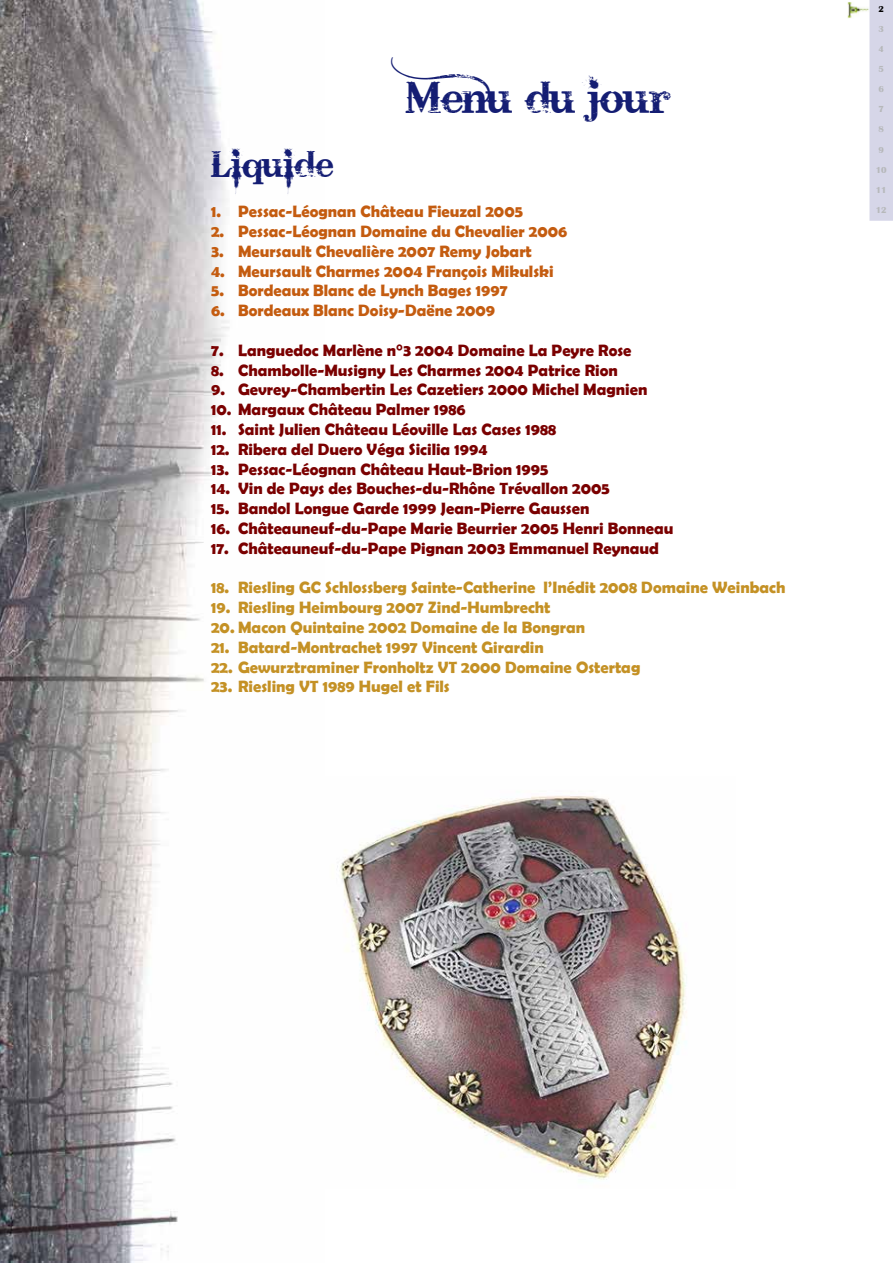
<style>
.page{position:relative;width:893px;height:1263px;background:#fff}
.page>*{position:absolute;margin:0;border:0;box-sizing:border-box;transform-origin:0 0}
.t1{font:43.5px "Bleeding Cowboys";color:#141d73}
.t2{font:36px "Bleeding Cowboys";color:#141d73}
.t3{font:700 16.5px "Berlin Sans FB Demi";color:#7a0000}
.t4{font:700 16.5px "Berlin Sans FB Demi";color:#c49125}
.t5{font:700 16.5px "Berlin Sans FB Demi";color:#c45c10}
.t6{font:700 9px "Britannic";color:#b6b8ba}
.t7{font:700 9px "Britannic";color:#000}
</style>
<div class="page">
<img style="left:0;top:0;width:230px;height:1263px">
<div style="left:869px;top:0;width:24px;height:221px;background:#d6d6e8"></div>
<img style="left:847px;top:2px;width:22px;height:16px">
<img style="left:337px;top:796px;width:350px;height:384px">
<h1 class="t1" style="left:406px;top:72px;width:265px">Menu du jour</h1>
<h2 class="t2" style="left:211px;top:144px;width:123px">Liquide</h2>
<p class="t5" style="left:211px;top:202px;width:313px">1. Pessac-Léognan Château Fieuzal 2005</p>
<p class="t5" style="left:211px;top:222px;width:358px">2. Pessac-Léognan Domaine du Chevalier 2006</p>
<p class="t5" style="left:211px;top:241px;width:322px">3. Meursault Chevalière 2007 Remy Jobart</p>
<p class="t5" style="left:211px;top:261px;width:344px">4. Meursault Charmes 2004 François Mikulski</p>
<p class="t5" style="left:211px;top:281px;width:298px">5. Bordeaux Blanc de Lynch Bages 1997</p>
<p class="t5" style="left:211px;top:301px;width:285px">6. Bordeaux Blanc Doisy-Daëne 2009</p>
<p class="t3" style="left:211px;top:340px;width:422px">7. Languedoc Marlène n°3 2004 Domaine La Peyre Rose</p>
<p class="t3" style="left:211px;top:360px;width:408px">8. Chambolle-Musigny Les Charmes 2004 Patrice Rion</p>
<p class="t3" style="left:211px;top:380px;width:438px">9. Gevrey-Chambertin Les Cazetiers 2000 Michel Magnien</p>
<p class="t3" style="left:211px;top:400px;width:256px">10. Margaux Château Palmer 1986</p>
<p class="t3" style="left:211px;top:420px;width:347px">11. Saint Julien Château Léoville Las Cases 1988</p>
<p class="t3" style="left:211px;top:439px;width:278px">12. Ribera del Duero Véga Sicilia 1994</p>
<p class="t3" style="left:211px;top:459px;width:339px">13. Pessac-Léognan Château Haut-Brion 1995</p>
<p class="t3" style="left:211px;top:479px;width:400px">14. Vin de Pays des Bouches-du-Rhône Trévallon 2005</p>
<p class="t3" style="left:211px;top:499px;width:380px">15. Bandol Longue Garde 1999 Jean-Pierre Gaussen</p>
<p class="t3" style="left:211px;top:519px;width:464px">16. Châteauneuf-du-Pape Marie Beurrier 2005 Henri Bonneau</p>
<p class="t3" style="left:211px;top:538px;width:449px">17. Châteauneuf-du-Pape Pignan 2003 Emmanuel Reynaud</p>
<p class="t4" style="left:211px;top:578px;width:576px">18. Riesling GC Schlossberg Sainte-Catherine l’Inédit 2008 Domaine Weinbach</p>
<p class="t4" style="left:211px;top:598px;width:341px">19. Riesling Heimbourg 2007 Zind-Humbrecht</p>
<p class="t4" style="left:211px;top:618px;width:376px">20. Macon Quintaine 2002 Domaine de la Bongran</p>
<p class="t4" style="left:211px;top:637px;width:334px">21. Batard-Montrachet 1997 Vincent Girardin</p>
<p class="t4" style="left:211px;top:657px;width:431px">22. Gewurztraminer Fronholtz VT 2000 Domaine Ostertag</p>
<p class="t4" style="left:211px;top:677px;width:240px">23. Riesling VT 1989 Hugel et Fils</p>
<p class="t7" style="left:878px;top:4px;width:7px">2</p>
<p class="t6" style="left:878px;top:24px;width:7px">3</p>
<p class="t6" style="left:878px;top:44px;width:7px">4</p>
<p class="t6" style="left:878px;top:64px;width:7px">5</p>
<p class="t6" style="left:878px;top:84px;width:7px">6</p>
<p class="t6" style="left:878px;top:104px;width:7px">7</p>
<p class="t6" style="left:878px;top:124px;width:7px">8</p>
<p class="t6" style="left:878px;top:144px;width:7px">9</p>
<p class="t6" style="left:876px;top:165px;width:12px">10</p>
<p class="t6" style="left:876px;top:185px;width:12px">11</p>
<p class="t6" style="left:876px;top:205px;width:12px">12</p>
</div>
